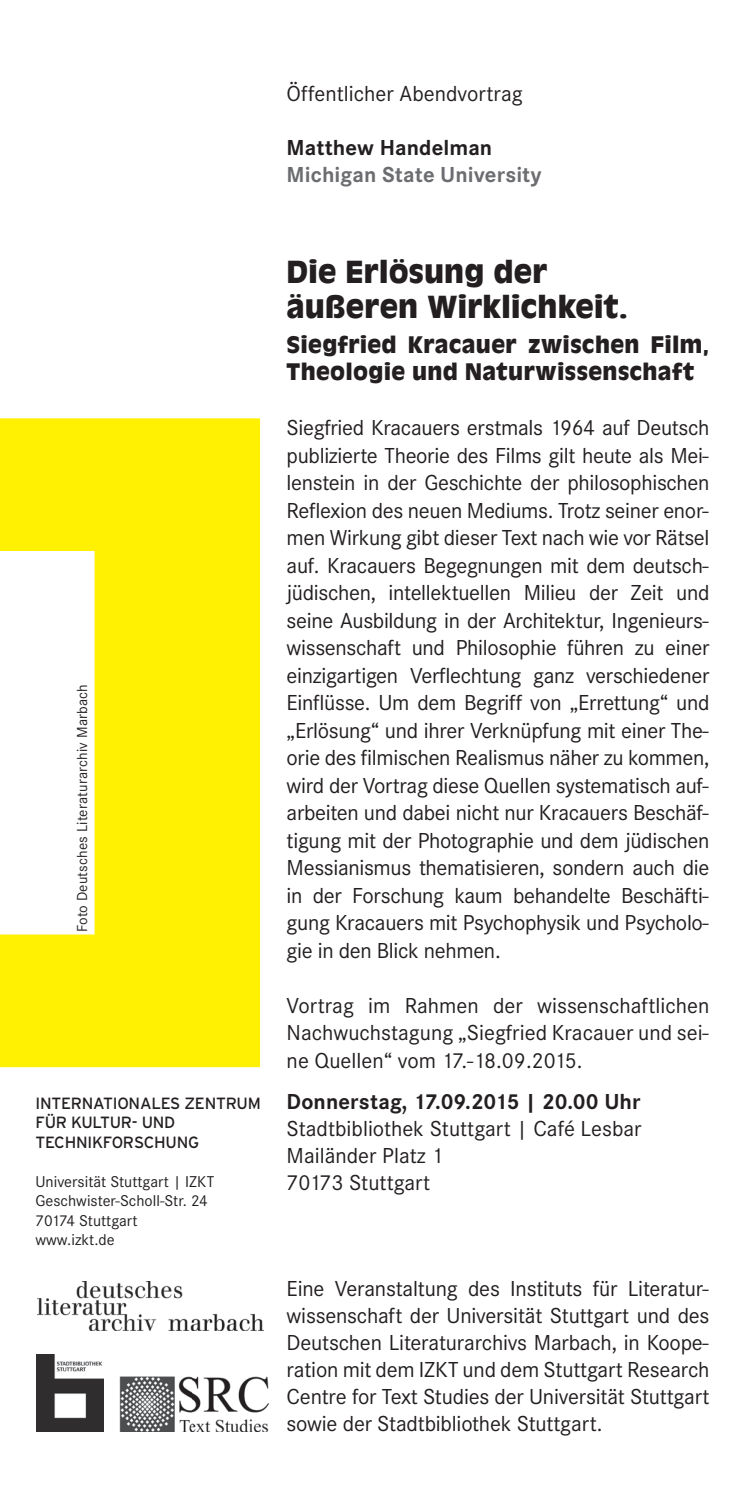
<style>
.page{position:relative;width:745px;height:1489px;background:#fff}
.page>*{position:absolute;margin:0;border:0;box-sizing:border-box;transform-origin:0 0}
.t1{font:900 30px/35px "Antique Olive";color:#231f20}
.t2{font:22.5px/27.5px "Corporate S";color:#231f20;text-align:justify}
.t3{font:900 22.5px/27.5px "Antique Olive";letter-spacing:.015em;color:#231f20}
.t4{font:700 22.5px "Corporate S";letter-spacing:.005em;color:#231f20}
.t5{font:700 22.5px "Corporate S";letter-spacing:.005em;color:#6c6d70}
.t6{font:16.25px/19.5px "Corporate S";color:#231f20}
.t7{font:16.25px/19.5px "Interstate";letter-spacing:-.015em;color:#231f20}
.t8{font:15px "Corporate S";letter-spacing:.01em;color:#231f20}
</style>
<div class="page">
<svg style="left:0;top:418px;width:260px;height:649px;fill:#fff101"></svg>
<img style="left:36px;top:1354px;width:68px;height:77px">
<img style="left:37px;top:1281px;width:226px;height:49px">
<img style="left:119px;top:1376px;width:150px;height:55px">
<p class="t2" style="left:286px;top:80px;width:237px">Öffentlicher Abendvortrag</p>
<p class="t4" style="left:286px;top:134px;width:207px">Matthew Handelman</p>
<p class="t5" style="left:286px;top:161px;width:256px">Michigan State University</p>
<p class="t8" style="left:74px;top:932px;width:249px;rotate:-90deg">Foto Deutsches Literaturarchiv Marbach</p>
<p class="t7" style="left:35px;top:1092px;width:227px">INTERNATIONALES ZENTRUM<br>FÜR KULTUR- UND<br>TECHNIKFORSCHUNG</p>
<p class="t6" style="left:35px;top:1171px;width:180px">Universität Stuttgart | IZKT<br>Geschwister-Scholl-Str. 24<br>70174 Stuttgart www.izkt.de</p>
<h1 class="t1" style="left:286px;top:253px;width:343px">Die Erlösung der äußeren Wirklichkeit.</h1>
<p class="t3" style="left:286px;top:330px;width:424px">Siegfried Kracauer zwischen Film,<br>Theologie und Naturwissenschaft</p>
<p class="t2" style="left:286px;top:414px;width:424px">Siegfried Kracauers erstmals 1964 auf Deutsch publizierte Theorie des Films gilt heute als Mei&shy;lenstein in der Geschichte der philosophischen Reflexion des neuen Mediums. Trotz seiner enor&shy;men Wirkung gibt dieser Text nach wie vor Rätsel auf. Kracauers Begegnungen mit dem deutsch&shy;jüdischen, intellektuellen Milieu der Zeit und seine Ausbildung in der Architektur, Ingenieurs&shy;wissenschaft und Philosophie führen zu einer einzigartigen Verflechtung ganz verschiedener Einflüsse. Um dem Begriff von „Errettung“ und „Erlösung“ und ihrer Verknüpfung mit einer The&shy;orie des filmischen Realismus näher zu kommen, wird der Vortrag diese Quellen systematisch auf&shy;arbeiten und dabei nicht nur Kracauers Beschäf&shy;tigung mit der Photographie und dem jüdischen Messianismus thematisieren, sondern auch die in der Forschung kaum behandelte Beschäfti&shy;gung Kracauers mit Psychophysik und Psycholo&shy;gie in den Blick nehmen.</p>
<p class="t2" style="left:286px;top:991px;width:424px">Vortrag im Rahmen der wissenschaftlichen Nachwuchstagung „Siegfried Kracauer und sei&shy;ne Quellen“ vom 17.-18.09.2015.</p>
<p class="t4" style="left:286px;top:1088px;width:355px">Donnerstag, 17.09.2015 | 20.00 Uhr</p>
<p class="t2" style="left:286px;top:1115px;width:356px;text-align:left">Stadtbibliothek Stuttgart | Café Lesbar<br>Mailänder Platz 1<br>70173 Stuttgart</p>
<p class="t2" style="left:286px;top:1275px;width:424px">Eine Veranstaltung des Instituts für Literatur&shy;wissenschaft der Universität Stuttgart und des Deutschen Literaturarchivs Marbach, in Koope&shy;ration mit dem IZKT und dem Stuttgart Research Centre for Text Studies der Universität Stuttgart sowie der Stadtbibliothek Stuttgart.</p>
</div>
